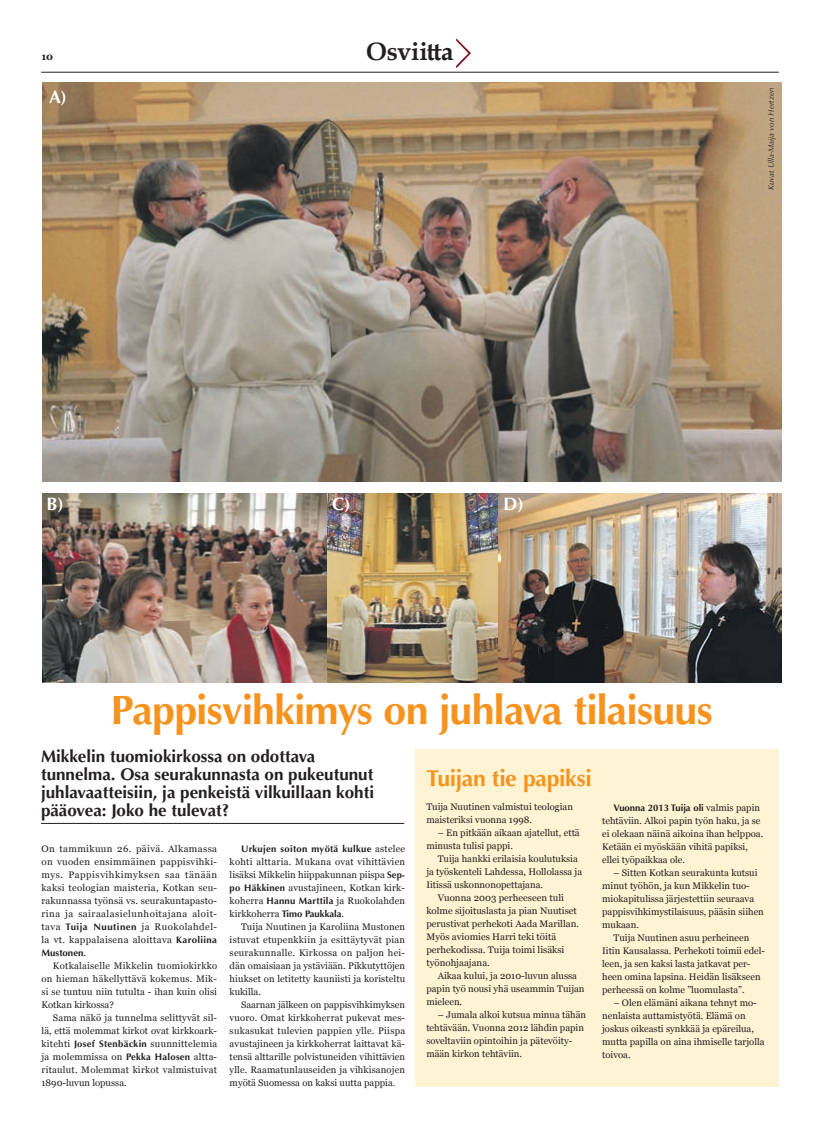
<style>
.page{position:relative;width:820px;height:1134px;background:#fff}
.page>*{position:absolute;margin:0;border:0;box-sizing:border-box;transform-origin:0 0}
.t1{font:700 41px "Optima";letter-spacing:-.02em;color:#f7931d}
.t2{font:700 25px "Book Antiqua";letter-spacing:-.01em;color:#231f20}
.t3{font:700 23px "Optima";letter-spacing:-.015em;color:#f7931d}
.t4{font:700 18px "Optima";color:#fff}
.t5{font:700 17px/18px "Optima";color:#231f20}
.t6{font:700 10px "Georgia";color:#231f20}
.t7{font:9.5px/13px "Georgia";color:#231f20;text-align:justify}
.t8{font:700 9.5px "Optima";color:#231f20}
.t9{font:700 9.5px "Optima";letter-spacing:.03em;color:#231f20}
.t10{font:italic 8px "Optima";color:#231f20}
.s1{font-family:"Georgia";font-weight:400}
.s2{font-family:"Optima";font-weight:700}
</style>
<div class="page">
<hr style="left:41px;top:72px;width:737px;height:1px;background:#231f20">
<img style="left:437px;top:38px;width:53px;height:45px">
<svg style="left:437px;top:42px;width:16px;height:19px"></svg>
<div style="left:415px;top:749px;width:363px;height:338px;background:#fef3d2"></div>
<img style="left:42px;top:83px;width:738px;height:399px">
<img style="left:42px;top:493px;width:739px;height:190px">
<hr style="left:41px;top:823px;width:363px;height:1px;background:#231f20">
<p class="t6" style="left:42px;top:51px;width:13px">10</p>
<h2 class="t2" style="left:366px;top:35px;width:89px">Osviitta</h2>
<h3 class="t4" style="left:49px;top:87px;width:19px">A)</h3>
<h3 class="t4" style="left:46px;top:493px;width:19px">B)</h3>
<h3 class="t4" style="left:332px;top:493px;width:20px">C)</h3>
<h3 class="t4" style="left:503px;top:493px;width:22px">D)</h3>
<p class="t10" style="left:766px;top:190px;width:104px;rotate:-90deg">Kuvat Ulla-Maija von Hertzen</p>
<h1 class="t1" style="left:111px;top:687px;width:603px">Pappisvihkimys on juhlava tilaisuus</h1>
<h3 class="t5" style="left:41px;top:747px;width:334px">Mikkelin tuomiokirkossa on odottava tunnelma. Osa seurakunnasta on pukeutunut juhlavaatteisiin, ja penkeistä vilkuillaan kohti pääovea: Joko he tulevat?</h3>
<h3 class="t3" style="left:426px;top:765px;width:167px">Tuijan tie papiksi</h3>
<p class="t7" style="left:426px;top:800px;width:148px">Tuija Nuutinen valmistui teologian maisteriksi vuonna 1998.</p>
<p class="t7" style="left:426px;top:826px;width:155px;text-indent:11px">– En pitkään aikaan ajatellut, että minusta tulisi pappi.</p>
<p class="t7" style="left:437px;top:852px;width:142px">Tuija hankki erilaisia koulutuksia</p>
<p class="t7" style="left:426px;top:865px;width:157px">ja työskenteli Lahdessa, Hollolassa ja</p>
<p class="t7" style="left:426px;top:878px;width:118px">Iitissä uskonnonopettajana.</p>
<p class="t7" style="left:437px;top:891px;width:128px">Vuonna 2003 perheeseen tuli</p>
<p class="t7" style="left:426px;top:904px;width:152px">kolme sijoituslasta ja pian Nuutiset</p>
<p class="t7" style="left:426px;top:917px;width:154px">perustivat perhekoti Aada Marillan.</p>
<p class="t7" style="left:426px;top:930px;width:131px">Myös aviomies Harri teki töitä</p>
<p class="t7" style="left:426px;top:943px;width:140px">perhekodissa. Tuija toimi lisäksi</p>
<p class="t7" style="left:426px;top:956px;width:65px">työnohjaajana.</p>
<p class="t7" style="left:437px;top:969px;width:141px">Aikaa kului, ja 2010-luvun alussa</p>
<p class="t7" style="left:426px;top:982px;width:160px">papin työ nousi yhä useammin Tuijan</p>
<p class="t7" style="left:426px;top:995px;width:37px">mieleen.</p>
<p class="t7" style="left:426px;top:1008px;width:161px;text-align:left;text-indent:11px">– Jumala alkoi kutsua minua tähän tehtävään. Vuonna 2012 lähdin papin soveltaviin opintoihin ja pätevöity&shy;mään kirkon tehtäviin.</p>
<p class="t8" style="left:613px;top:802px;width:148px">Vuonna 2013 Tuija oli <span class="s1">valmis papin</span></p>
<p class="t7" style="left:602px;top:814px;width:162px;text-align:left">tehtäviin. Alkoi papin työn haku, ja se ei olekaan näinä aikoina ihan helppoa.<br>Ketään ei myöskään vihitä papiksi, ellei työpaikkaa ole.</p>
<p class="t7" style="left:613px;top:866px;width:145px">– Sitten Kotkan seurakunta kutsui</p>
<p class="t7" style="left:602px;top:879px;width:149px">minut työhön, ja kun Mikkelin tuo-</p>
<p class="t7" style="left:602px;top:892px;width:153px">miokapitulissa järjestettiin seuraava</p>
<p class="t7" style="left:602px;top:905px;width:163px">pappisvihkimystilaisuus, pääsin siihen</p>
<p class="t7" style="left:602px;top:918px;width:38px">mukaan.</p>
<p class="t7" style="left:613px;top:931px;width:137px">Tuija Nuutinen asuu perheineen</p>
<p class="t7" style="left:602px;top:944px;width:164px">Iitin Kausalassa. Perhekoti toimii edel-</p>
<p class="t7" style="left:602px;top:957px;width:150px">leen, ja sen kaksi lasta jatkavat per-</p>
<p class="t7" style="left:602px;top:970px;width:160px">heen omina lapsina. Heidän lisäkseen</p>
<p class="t7" style="left:602px;top:983px;width:144px">perheessä on kolme ”luomulasta”.</p>
<p class="t7" style="left:602px;top:996px;width:164px;text-align:left;text-indent:11px">– Olen elämäni aikana tehnyt mo&shy;nenlaista auttamistyötä. Elämä on joskus oikeasti synkkää ja epäreilua, mutta papilla on aina ihmiselle tarjolla toivoa.</p>
<p class="t7" style="left:42px;top:842px;width:177px">On tammikuun 26. päivä. Alkamassa on vuoden ensimmäinen pappisvihki&shy;mys. Pappisvihkimyksen saa tänään kaksi teologian maisteria, Kotkan seu&shy;rakunnassa työnsä vs. seurakuntapasto&shy;rina ja sairaalasielunhoitajana aloit&shy;tava <span class="s2">Tuija Nuutinen</span> ja Ruokolahdel&shy;la vt. kappalaisena aloittava <span class="s2">Karoliina</span></p>
<p class="t8" style="left:42px;top:947px;width:46px">Mustonen<span class="s1">.</span></p>
<p class="t7" style="left:42px;top:959px;width:177px;text-indent:11px">Kotkalaiselle Mikkelin tuomiokirkko on hieman häkellyttävä kokemus. Mik&shy;si se tuntuu niin tutulta - ihan kuin olisi Kotkan kirkossa?</p>
<p class="t7" style="left:42px;top:1011px;width:177px;text-indent:11px">Sama näkö ja tunnelma selittyvät sil&shy;lä, että molemmat kirkot ovat kirkkoark&shy;kitehti <span class="s2">Josef Stenbäckin</span> suunnittelemia ja molemmissa on <span class="s2">Pekka Halosen</span> altta&shy;ritaulut. Molemmat kirkot valmistuivat 1890-luvun lopussa.</p>
<p class="t9" style="left:241px;top:843px;width:166px">Urkujen soiton myötä kulkue <span class="s1">astelee</span></p>
<p class="t7" style="left:229px;top:855px;width:177px">kohti alttaria. Mukana ovat vihittävien lisäksi Mikkelin hiippakunnan piispa <span class="s2">Sep&shy;po Häkkinen</span> avustajineen, Kotkan kirk&shy;koherra <span class="s2">Hannu Marttila</span> ja Ruokolahden kirkkoherra <span class="s2">Timo Paukkala</span>.</p>
<p class="t7" style="left:229px;top:920px;width:177px;text-indent:11px">Tuija Nuutinen ja Karoliina Mustonen istuvat etupenkkiin ja esittäytyvät pian seurakunnalle. Kirkossa on paljon hei&shy;dän omaisiaan ja ystäviään. Pikkutyttöjen hiukset on letitetty kauniisti ja koristeltu kukilla.</p>
<p class="t7" style="left:229px;top:998px;width:177px;text-indent:11px">Saarnan jälkeen on pappisvihkimyksen vuoro. Omat kirkkoherrat pukevat mes&shy;sukasukat tulevien pappien ylle. Piispa avustajineen ja kirkkoherrat laittavat kä&shy;tensä alttarille polvistuneiden vihittävien ylle. Raamatunlauseiden ja vihkisanojen myötä Suomessa on kaksi uutta pappia.</p>
</div>
